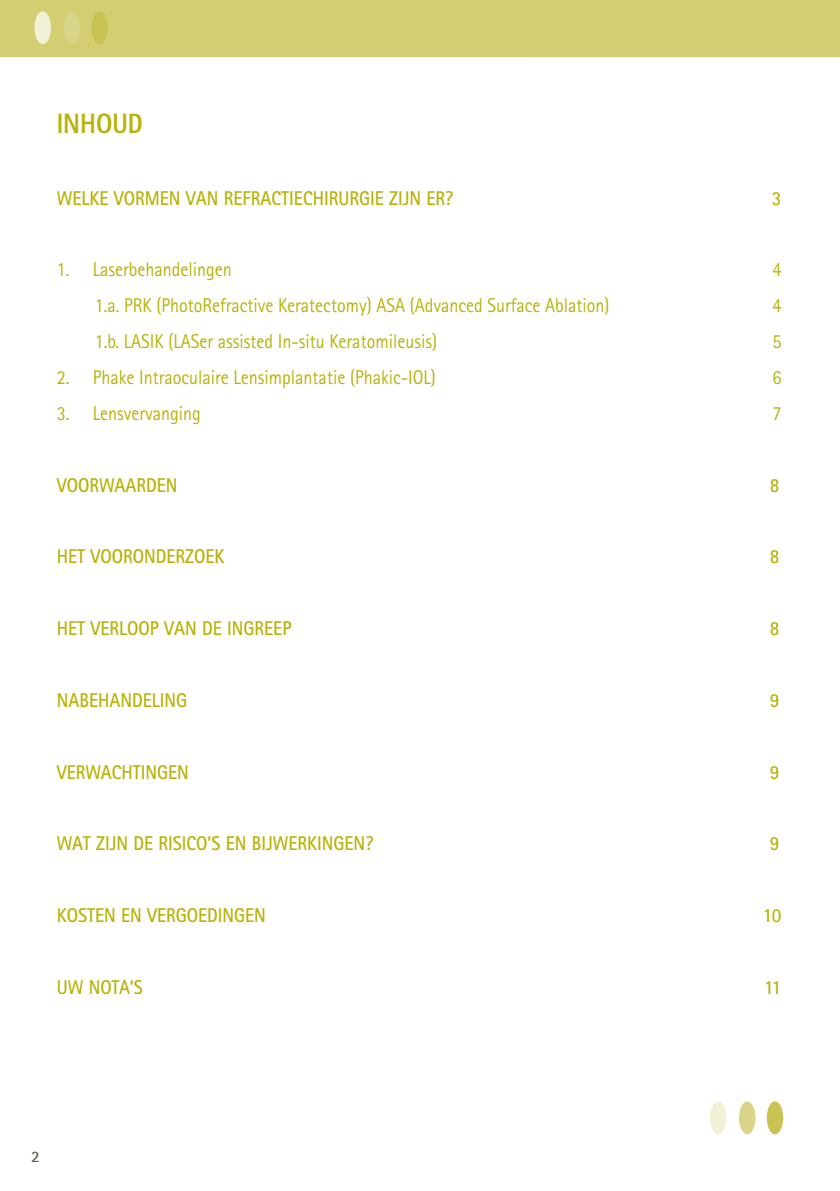
<style>
.page{position:relative;width:840px;height:1191px;background:#fff}
.page>*{position:absolute;margin:0;border:0;box-sizing:border-box;transform-origin:0 0}
.tabel_titel{font:800 28px "Rotis Sans Serif Std";color:#b8b309;scale:.9 1}
.tabel_titel-2{font:20px "Rotis Sans Serif Std";color:#b8b309;scale:.9 1}
.tabel_titel-3{font:700 20px "Rotis Sans Serif Std";color:#b8b309;scale:.9 1}
.t1{font:700 16px "Rotis Sans Serif Std";color:#60614b}
</style>
<div class="page">
<div style="left:0;top:0;width:839px;height:57px;background:#d4ce73"></div>
<div style="left:91px;top:11px;width:17px;height:33px;background:#c9c352;border-radius:50%"></div>
<div style="left:64px;top:11px;width:16px;height:33px;background:#d9d588;border-radius:50%"></div>
<div style="left:34px;top:11px;width:17px;height:33px;background:#f1f1d7;border-radius:50%"></div>
<div style="left:766px;top:1101px;width:16px;height:33px;background:#c9c352;border-radius:50%"></div>
<div style="left:738px;top:1101px;width:17px;height:33px;background:#d9d588;border-radius:50%"></div>
<div style="left:709px;top:1101px;width:17px;height:33px;background:#f1f1d7;border-radius:50%"></div>
<p class="tabel_titel" style="left:57px;top:105px;width:97px">INHOUD</p>
<p class="tabel_titel-3" style="left:57px;top:185px;width:441px">WELKE VORMEN VAN REFRACTIECHIRURGIE ZIJN ER?</p>
<p class="tabel_titel-3" style="left:771px;top:185px;width:12px">3</p>
<p class="tabel_titel-2" style="left:57px;top:258px;width:196px">1. Laserbehandelingen</p>
<p class="tabel_titel-2" style="left:772px;top:258px;width:11px">4</p>
<p class="tabel_titel-2" style="left:95px;top:293px;width:573px">1.a. PRK (PhotoRefractive Keratectomy) ASA (Advanced Surface Ablation)</p>
<p class="tabel_titel-2" style="left:772px;top:293px;width:11px">4</p>
<p class="tabel_titel-2" style="left:95px;top:329px;width:381px">1.b. LASIK (LASer assisted In-situ Keratomileusis)</p>
<p class="tabel_titel-2" style="left:772px;top:329px;width:11px">5</p>
<p class="tabel_titel-2" style="left:57px;top:365px;width:422px">2. Phake Intraoculaire Lensimplantatie (Phakic-IOL)</p>
<p class="tabel_titel-2" style="left:772px;top:365px;width:11px">6</p>
<p class="tabel_titel-2" style="left:57px;top:401px;width:161px">3. Lensvervanging</p>
<p class="tabel_titel-2" style="left:772px;top:401px;width:11px">7</p>
<p class="tabel_titel-3" style="left:57px;top:472px;width:136px">VOORWAARDEN</p>
<p class="tabel_titel-3" style="left:769px;top:472px;width:12px">8</p>
<p class="tabel_titel-3" style="left:57px;top:544px;width:188px">HET VOORONDERZOEK</p>
<p class="tabel_titel-3" style="left:769px;top:544px;width:12px">8</p>
<p class="tabel_titel-3" style="left:57px;top:615px;width:262px">HET VERLOOP VAN DE INGREEP</p>
<p class="tabel_titel-3" style="left:769px;top:615px;width:12px">8</p>
<p class="tabel_titel-3" style="left:57px;top:687px;width:146px">NABEHANDELING</p>
<p class="tabel_titel-3" style="left:769px;top:687px;width:12px">9</p>
<p class="tabel_titel-3" style="left:57px;top:759px;width:148px">VERWACHTINGEN</p>
<p class="tabel_titel-3" style="left:769px;top:759px;width:12px">9</p>
<p class="tabel_titel-3" style="left:57px;top:831px;width:353px">WAT ZIJN DE RISICO’S EN BIJWERKINGEN?</p>
<p class="tabel_titel-3" style="left:769px;top:831px;width:12px">9</p>
<p class="tabel_titel-3" style="left:57px;top:902px;width:234px">KOSTEN EN VERGOEDINGEN</p>
<p class="tabel_titel-3" style="left:762px;top:902px;width:22px">10</p>
<p class="tabel_titel-3" style="left:57px;top:974px;width:97px">UW NOTA’S</p>
<p class="tabel_titel-3" style="left:763px;top:974px;width:21px">11</p>
<p class="t1" style="left:31px;top:1146px;width:10px">2</p>
</div>
